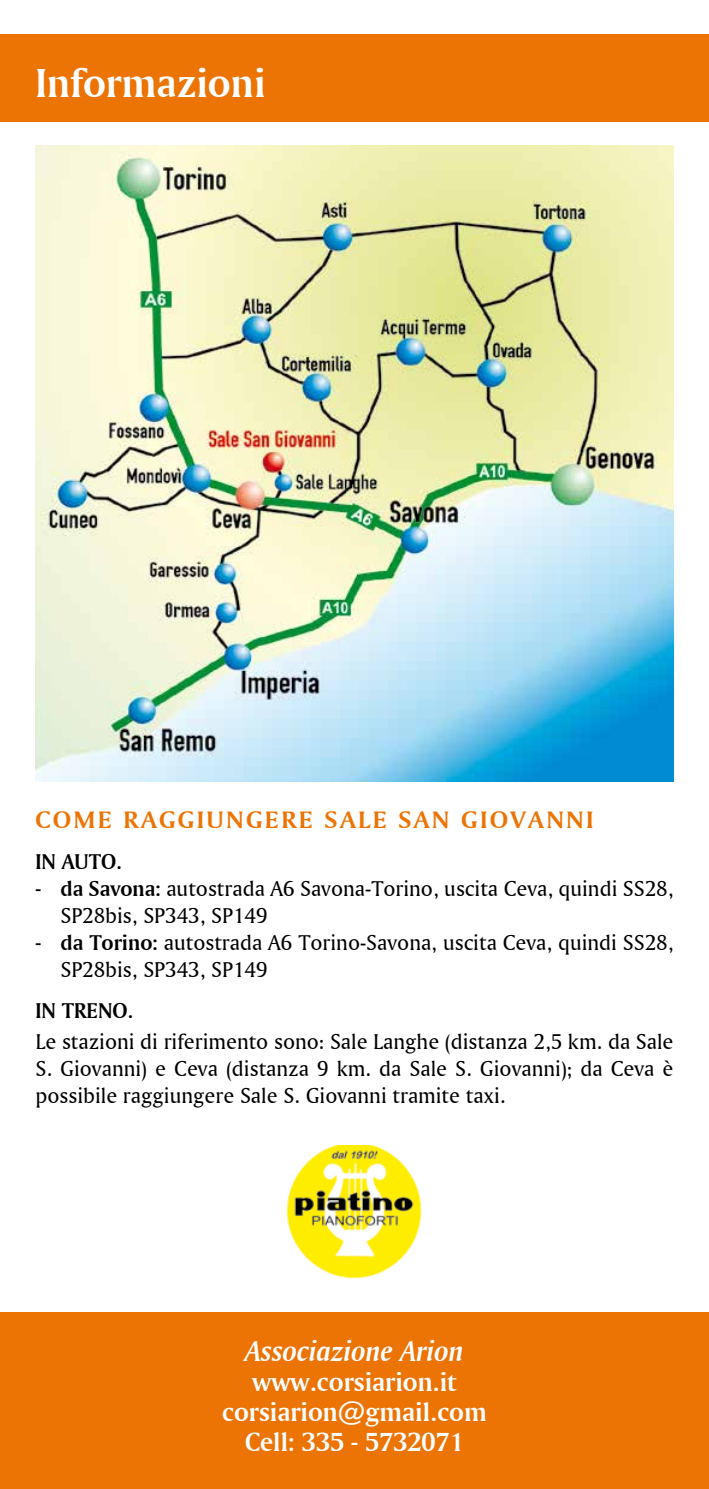
<style>
.page{position:relative;width:709px;height:1489px;background:#fff}
.page>*{position:absolute;margin:0;border:0;box-sizing:border-box;transform-origin:0 0}
.t1{font:42.5px "Amerigo BT Bold A";color:#fff}
.t2{font:30px "Amerigo BT Bold Italic A";color:#fff}
.t3{font:27.5px/30px "Amerigo BT Bold A";color:#fff;text-align:center}
.t4{font:25px "Amerigo BT Bold A";letter-spacing:.085em;color:#ec7405;scale:1.1 1}
.t5{font:22.5px/27px "Amerigo BT Roman A";color:#000}
.t6{font:22.5px "Amerigo BT Bold A";color:#000}
.s1{font-family:"Amerigo BT Bold A"}
</style>
<div class="page">
<div style="left:0;top:34px;width:709px;height:87px;background:#ec7405"></div>
<div style="left:0;top:1312px;width:709px;height:176px;background:#ec7405"></div>
<img style="left:35px;top:145px;width:638px;height:636px">
<img style="left:286px;top:1145px;width:136px;height:134px">
<h1 class="t1" style="left:35px;top:57px;width:232px">Informazioni</h1>
<p class="t4" style="left:35px;top:804px;width:509px">COME RAGGIUNGERE SALE SAN GIOVANNI</p>
<p class="t6" style="left:35px;top:847px;width:41px">In auto</p>
<p class="t6" style="left:116px;top:847px;width:7px">.</p>
<p class="t5" style="left:60px;top:874px;width:614px;text-indent:-25px"><span class="s1">- da Savona:</span> autostrada A6 Savona-Torino, uscita Ceva, quindi SS28,<br>SP28bis, SP343, SP149</p>
<p class="t5" style="left:60px;top:928px;width:614px;text-indent:-25px"><span class="s1">- da Torino:</span> autostrada A6 Torino-Savona, uscita Ceva, quindi SS28,<br>SP28bis, SP343, SP149</p>
<p class="t6" style="left:35px;top:996px;width:41px">In treno</p>
<p class="t6" style="left:128px;top:996px;width:7px">.</p>
<p class="t5" style="left:35px;top:1027px;width:639px;text-align:justify">Le stazioni di riferimento sono: Sale Langhe (distanza 2,5 km. da Sale S. Giovanni) e Ceva (distanza 9 km. da Sale S. Giovanni); da Ceva è possibile raggiungere Sale S. Giovanni tramite taxi.</p>
<h2 class="t2" style="left:245px;top:1332px;width:220px">Associazione Arion</h2>
<p class="t3" style="left:222px;top:1366px;width:266px">www.corsiarion.it corsiarion@gmail.com<br>Cell: 335 - 5732071</p>
</div>
